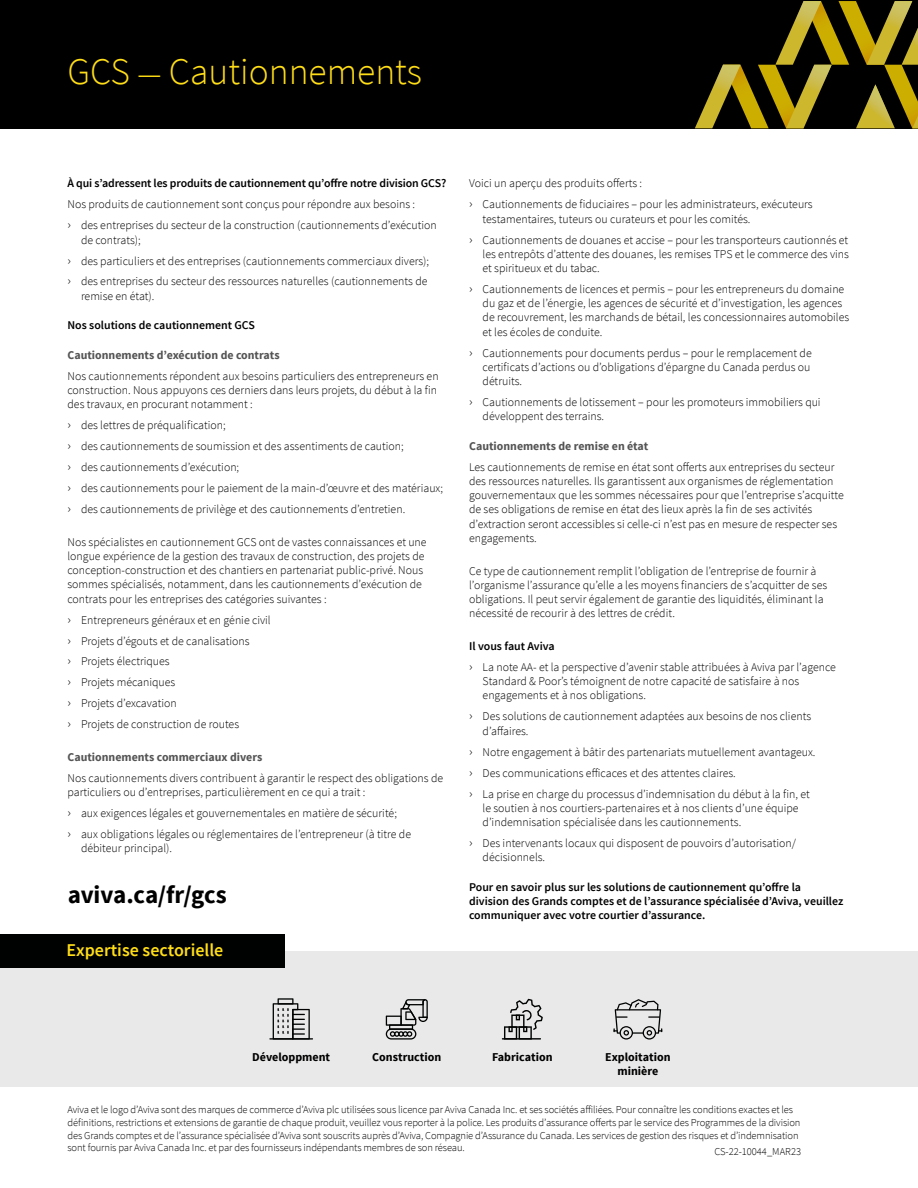
<style>
.page{position:relative;width:918px;height:1188px;background:#fff}
.page>*{position:absolute;margin:0;border:0;box-sizing:border-box;transform-origin:0 0}
.t1{font:300 37.5px "Source Sans Pro";color:#ffde17}
.t2{font:700 24.9px "Source Sans Pro";letter-spacing:-.005em;color:#010000}
.t3{font:600 18px "Source Sans Pro";color:#ffde17}
.t4{font:700 12px/14.4px "Source Sans Pro";color:#010000;text-align:center}
.t5{font:300 11.85px/14.2px "Source Sans Pro";color:#010000}
.t6{font:600 11.85px/14.2px "Source Sans Pro";color:#000101}
.t7{font:600 11.85px "Source Sans Pro";letter-spacing:-.01em;color:#010000}
.t8{font:700 11.85px "Source Sans Pro";color:#545454}
.t9{font:300 10.5px/12.6px "Source Sans Pro";letter-spacing:-.01em;color:#010000}
.s1{font-size:30px;color:#ffde15}
.s2{font-size:13.5px}
.s3{font-weight:600}
</style>
<div class="page">
<div style="left:0;top:951px;width:918px;height:135px;background:#e8e9e8"></div>
<div style="left:0;top:0;width:918px;height:129px;background:#010000"></div>
<div style="left:0;top:934px;width:284px;height:33px;background:#000101"></div>
<hr style="left:269px;top:1038px;width:44px;height:2px;background:#000101">
<svg style="left:273px;top:998px;width:37px;height:42px"></svg>
<svg style="left:386px;top:999px;width:42px;height:41px"></svg>
<hr style="left:502px;top:1038px;width:39px;height:2px;background:#000101">
<svg style="left:504px;top:999px;width:39px;height:41px"></svg>
<svg style="left:613px;top:999px;width:49px;height:41px"></svg>
<svg style="left:695px;top:1px;width:223px;height:127px"></svg>
<h1 class="t1" style="left:68px;top:49px;width:356px">GCS <span class="s1">—</span> Cautionnements</h1>
<p class="t7" style="left:68px;top:176px;width:380px">À qui s’adressent les produits de cautionnement qu’offre notre division GCS?</p>
<p class="t5" style="left:67px;top:194px;width:371px;line-height:21px">Nos produits de cautionnement sont conçus pour répondre aux besoins :<br><span class="s2">›</span> des entreprises du secteur de la construction (cautionnements d’exécution</p>
<p class="t5" style="left:67px;top:229px;width:363px;line-height:21px;text-indent:14px">de contrats);<br><span class="s2">›</span> des particuliers et des entreprises (cautionnements commerciaux divers); <span class="s2">›</span> des entreprises du secteur des ressources naturelles (cautionnements de</p>
<p class="t5" style="left:81px;top:289px;width:75px">remise en état).</p>
<p class="t7" style="left:68px;top:318px;width:189px">Nos solutions de cautionnement GCS</p>
<p class="t8" style="left:68px;top:347px;width:214px">Cautionnements d’exécution de contrats</p>
<p class="t5" style="left:68px;top:369px;width:373px;text-align:justify">Nos cautionnements répondent aux besoins particuliers des entrepreneurs en construction. Nous appuyons ces derniers dans leurs projets, du début à la fin des travaux, en procurant notamment :</p>
<p class="t5" style="left:67px;top:415px;width:377px;line-height:21px"><span class="s2">›</span> des lettres de préqualification;<br><span class="s2">›</span> des cautionnements de soumission et des assentiments de caution;<br><span class="s2">›</span> des cautionnements d’exécution;<br><span class="s2">›</span> des cautionnements pour le paiement de la main-d’œuvre et des matériaux; <span class="s2">›</span> des cautionnements de privilège et des cautionnements d’entretien.</p>
<p class="t5" style="left:68px;top:535px;width:361px">Nos spécialistes en cautionnement GCS ont de vastes connaissances et une longue expérience de la gestion des travaux de construction, des projets de conception-construction et des chantiers en partenariat public-privé. Nous sommes spécialisés, notamment, dans les cautionnements d’exécution de contrats pour les entreprises des catégories suivantes :</p>
<p class="t5" style="left:67px;top:609px;width:205px;line-height:21px"><span class="s2">›</span> Entrepreneurs généraux et en génie civil <span class="s2">›</span> Projets d’égouts et de canalisations<br><span class="s2">›</span> Projets électriques<br><span class="s2">›</span> Projets mécaniques<br><span class="s2">›</span> Projets d’excavation<br><span class="s2">›</span> Projets de construction de routes</p>
<p class="t8" style="left:68px;top:749px;width:196px">Cautionnements commerciaux divers</p>
<p class="t5" style="left:68px;top:771px;width:377px">Nos cautionnements divers contribuent à garantir le respect des obligations de particuliers ou d’entreprises, particulièrement en ce qui a trait :</p>
<p class="t5" style="left:67px;top:803px;width:345px;line-height:21px"><span class="s2">›</span> aux exigences légales et gouvernementales en matière de sécurité;<br><span class="s2">›</span> aux obligations légales ou réglementaires de l’entrepreneur (à titre de</p>
<p class="t5" style="left:81px;top:841px;width:93px">débiteur principal).</p>
<h2 class="t2" style="left:68px;top:879px;width:161px">aviva.ca/fr/gcs</h2>
<h3 class="t3" style="left:66px;top:939px;width:158px">Expertise sectorielle</h3>
<p class="t5" style="left:469px;top:173px;width:345px;line-height:21px">Voici un aperçu des produits offerts :<br><span class="s2">›</span> Cautionnements de fiduciaires – pour les administrateurs, exécuteurs</p>
<p class="t5" style="left:469px;top:208px;width:381px;line-height:21px;text-indent:14px">testamentaires, tuteurs ou curateurs et pour les comités.<br><span class="s2">›</span> Cautionnements de douanes et accise – pour les transporteurs cautionnés et</p>
<p class="t5" style="left:483px;top:247px;width:368px">les entrepôts d’attente des douanes, les remises TPS et le commerce des vins et spiritueux et du tabac.</p>
<p class="t5" style="left:483px;top:282px;width:368px;text-indent:-14px"><span class="s2">›</span> Cautionnements de licences et permis – pour les entrepreneurs du domaine du gaz et de l’énergie, les agences de sécurité et d’investigation, les agences de recouvrement, les marchands de bétail, les concessionnaires automobiles et les écoles de conduite.</p>
<p class="t5" style="left:483px;top:346px;width:331px;text-align:justify;text-indent:-14px"><span class="s2">›</span> Cautionnements pour documents perdus – pour le remplacement de certificats d’actions ou d’obligations d’épargne du Canada perdus ou détruits.</p>
<p class="t5" style="left:483px;top:395px;width:340px;text-indent:-14px"><span class="s2">›</span> Cautionnements de lotissement – pour les promoteurs immobiliers qui développent des terrains.</p>
<p class="t8" style="left:469px;top:438px;width:181px">Cautionnements de remise en état</p>
<p class="t5" style="left:469px;top:460px;width:376px">Les cautionnements de remise en état sont offerts aux entreprises du secteur des ressources naturelles. Ils garantissent aux organismes de réglementation gouvernementaux que les sommes nécessaires pour que l’entreprise s’acquitte de ses obligations de remise en état des lieux après la fin de ses activités d’extraction seront accessibles si celle-ci n’est pas en mesure de respecter ses engagements.</p>
<p class="t5" style="left:469px;top:564px;width:360px">Ce type de cautionnement remplit l’obligation de l’entreprise de fournir à l’organisme l’assurance qu’elle a les moyens financiers de s’acquitter de ses obligations. Il peut servir également de garantie des liquidités, éliminant la nécessité de recourir à des lettres de crédit.</p>
<p class="t5" style="left:469px;top:636px;width:368px;line-height:21px"><span class="s3">Il vous faut Aviva<br></span><span class="s2">›</span> La note AA- et la perspective d’avenir stable attribuées à Aviva par l’agence</p>
<p class="t5" style="left:483px;top:674px;width:318px">Standard &amp; Poor’s témoignent de notre capacité de satisfaire à nos engagements et à nos obligations.</p>
<p class="t5" style="left:483px;top:709px;width:330px;text-indent:-14px"><span class="s2">›</span> Des solutions de cautionnement adaptées aux besoins de nos clients d’affaires.</p>
<p class="t5" style="left:469px;top:741px;width:348px;line-height:21px"><span class="s2">›</span> Notre engagement à bâtir des partenariats mutuellement avantageux. <span class="s2">›</span> Des communications efficaces et des attentes claires.<br><span class="s2">›</span> La prise en charge du processus d’indemnisation du début à la fin, et</p>
<p class="t5" style="left:483px;top:801px;width:317px">le soutien à nos courtiers-partenaires et à nos clients d’une équipe d’indemnisation spécialisée dans les cautionnements.</p>
<p class="t5" style="left:483px;top:836px;width:315px;text-indent:-14px"><span class="s2">›</span> Des intervenants locaux qui disposent de pouvoirs d’autorisation/ décisionnels.</p>
<p class="t6" style="left:469px;top:880px;width:376px">Pour en savoir plus sur les solutions de cautionnement qu’offre la division des Grands comptes et de l’assurance spécialisée d’Aviva, veuillez communiquer avec votre courtier d’assurance.</p>
<p class="t4" style="left:252px;top:1050px;width:79px">Développment</p>
<p class="t4" style="left:372px;top:1050px;width:70px">Construction</p>
<p class="t4" style="left:492px;top:1050px;width:62px">Fabrication</p>
<p class="t4" style="left:605px;top:1050px;width:67px">Exploitation minière</p>
<p class="t9" style="left:68px;top:1104px;width:735px">Aviva et le logo d’Aviva sont des marques de commerce d’Aviva plc utilisées sous licence par Aviva Canada Inc. et ses sociétés affiliées. Pour connaître les conditions exactes et les définitions, restrictions et extensions de garantie de chaque produit, veuillez vous reporter à la police. Les produits d’assurance offerts par le service des Programmes de la division des Grands comptes et de l’assurance spécialisée d’Aviva sont souscrits auprès d’Aviva, Compagnie d’Assurance du Canada. Les services de gestion des risques et d’indemnisation sont fournis par Aviva Canada Inc. et par des fournisseurs indépendants membres de son réseau.</p>
<p class="t9" style="left:714px;top:1146px;width:88px">CS-22-10044_MAR23</p>
</div>
